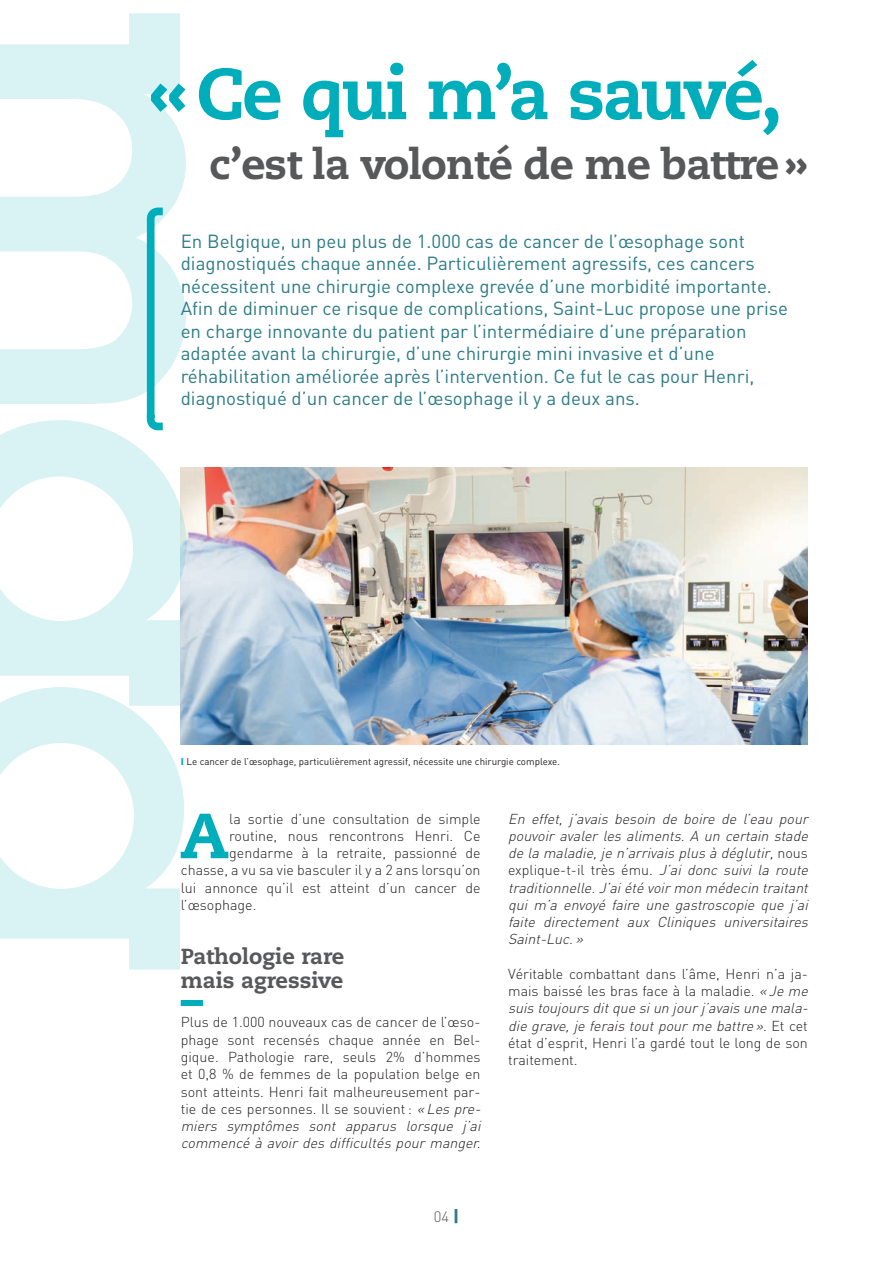
<style>
.page{position:relative;width:893px;height:1263px;background:#fff}
.page>*{position:absolute;margin:0;border:0;box-sizing:border-box;transform-origin:0 0}
.t1{font:800 72px "Caecilia LT Std";letter-spacing:-.035em;color:#00adbb}
.t2{font:800 63.6px "Caecilia LT Std";color:#00adbb}
.t3{font:800 42px "Caecilia LT Std";letter-spacing:-.02em;color:#57585a}
.t4{font:800 21.75px/24px "Caecilia LT Std";color:#57585a}
.t5{font:18.75px/22.5px "DIN";color:#2c7c87}
.t6{font:300 15px "DIN";color:#57585a}
.t7{font:300 14.25px/17.2px "DIN";color:#231f20}
.t8{font:italic 300 14.25px/17.2px "DIN";color:#231f20}
.t9{font:9.75px "DIN";color:#231f20}
.s1{font-weight:900;color:#00adbb}
.s2{font-style:italic}
.s3{font-weight:900;font-size:16.5px;color:#2c7c87}
.s4{font-style:normal}
</style>
<div class="page">
<img style="left:186px;top:468px;width:622px;height:276px">
<svg style="left:0;top:13px;width:186px;height:956px;fill:#d9f2f4"></svg>
<svg style="left:147px;top:208px;width:16px;height:222px"></svg>
<div style="left:181px;top:1000px;width:22px;height:6px;background:#00adbb"></div>
<h1 class="t1" style="left:149px;top:49px;width:635px">« Ce qui m’a sauvé,</h1>
<h3 class="t3" style="left:210px;top:138px;width:600px">c’est la volonté de me battre»</h3>
<p class="t5" style="left:181px;top:229px;width:609px">En Belgique, un peu plus de 1.000 cas de cancer de l’œsophage sont diagnostiqués chaque année. Particulièrement agressifs, ces cancers nécessitent une chirurgie complexe grevée d’une morbidité importante.<br>Afin de diminuer ce risque de complications, Saint-Luc propose une prise en charge innovante du patient par l’intermédiaire d’une préparation adaptée avant la chirurgie, d’une chirurgie mini invasive et d’une réhabilitation améliorée après l’intervention. Ce fut le cas pour Henri, diagnostiqué d’un cancer de l’œsophage il y a deux ans.</p>
<p class="t9" style="left:181px;top:755px;width:381px"><span class="s1">I</span> Le cancer de l’œsophage, particulièrement agressif, nécessite une chirurgie complexe.</p>
<h2 class="t2" style="left:180px;top:796px;width:51px">A</h2>
<p class="t7" style="left:229px;top:810px;width:253px">la sortie d’une consultation de simple</p>
<p class="t7" style="left:229px;top:827px;width:253px">routine, nous rencontrons Henri. Ce</p>
<p class="t7" style="left:229px;top:844px;width:253px">gendarme à la retraite, passionné de</p>
<p class="t7" style="left:181px;top:861px;width:301px">chasse, a vu sa vie basculer il y a 2 ans lorsqu’on</p>
<p class="t7" style="left:181px;top:879px;width:301px">lui annonce qu’il est atteint d’un cancer de</p>
<p class="t7" style="left:181px;top:896px;width:77px">l’œsophage.</p>
<h3 class="t4" style="left:181px;top:944px;width:165px">Pathologie rare mais agressive</h3>
<p class="t7" style="left:181px;top:1013px;width:305px">Plus de 1.000 nouveaux cas de cancer de l’œso&shy;phage sont recensés chaque année en Bel&shy;gique. Pathologie rare, seuls 2% d’hommes et 0,8 % de femmes de la population belge en sont atteints. Henri fait malheureusement par&shy;tie de ces personnes. Il se souvient : <span class="s2">«Les pre&shy;miers symptômes sont apparus lorsque j ’ai commencé à avoir des difficultés pour manger.</span></p>
<p class="t6" style="left:434px;top:1207px;width:27px">04 <span class="s3">|</span></p>
<p class="t8" style="left:508px;top:810px;width:305px">En effet, j ’avais besoin de boire de l’eau pour pouvoir avaler les aliments. A un certain stade de la maladie,je n’arrivais plus à déglutir,<span class="s4">n o u s explique-t-il très ému.</span> J’ai donc suivi la route traditionnelle.J’aiété voirmon médecin traitant qui m’a envoyé faire une gastroscopie que j ’ai faite directement aux Cliniques universitaires Saint-Luc. »</p>
<p class="t7" style="left:508px;top:965px;width:305px">Véritable combattant dans l’âme, Henri n’a ja&shy;mais baissé les bras face à la maladie. <span class="s2">«Je me suis toujours ditque siun jourj ’avais une mala&shy;die grave,je ferais toutpourme battre »</span>. E t c e t état d’esprit, Henri l’a gardé tout le long de son traitement.</p>
</div>
